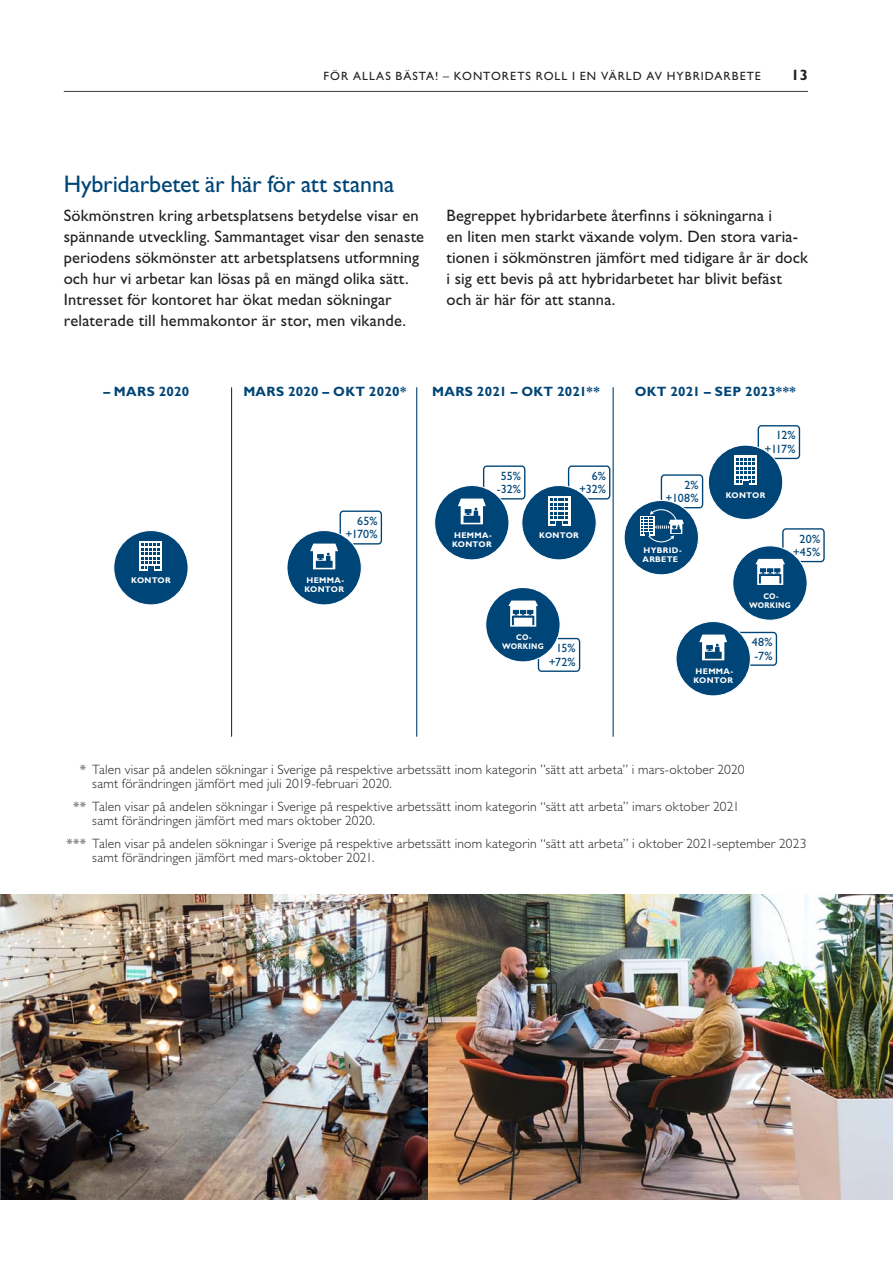
<style>
.page{position:relative;width:893px;height:1263px;background:#fff}
.page>*{position:absolute;margin:0;border:0;box-sizing:border-box;transform-origin:0 0}
.t1{font:24px "Gill Sans Std";letter-spacing:-.005em;color:#004577}
.t2{font:16.5px/21px "Gill Sans Std";letter-spacing:.005em;color:#231f20}
.t3{font:700 15px "Gill Sans Std";color:#231f20}
.t4{font:300 13.5px/14.2px "Gill Sans Std";letter-spacing:.015em;color:#231f20}
.t5{font:700 13.5px "Gill Sans Std";letter-spacing:.025em;color:#004577}
.t6{font:12px/13.5px "Gill Sans Std";color:#004577;text-align:right}
.t7{font:12px "Gill Sans Std";letter-spacing:.085em;color:#231f20}
.t8{font:700 8.25px/9px "Gill Sans Std";letter-spacing:.035em;color:#fff}
.t9{font:700 8.25px/9px "Gill Sans Std";letter-spacing:.035em;color:#fff;text-align:center;scale:.9 1}
</style>
<div class="page">
<img style="left:428px;top:894px;width:465px;height:305px">
<hr style="left:231px;top:387px;width:1px;height:350px;background:#004577">
<hr style="left:416px;top:387px;width:1px;height:350px;background:#004577">
<hr style="left:613px;top:387px;width:1px;height:350px;background:#004577">
<img style="left:1px;top:894px;width:427px;height:305px">
<img style="left:0;top:894px;width:1px;height:305px">
<div style="left:340px;top:510px;width:42px;height:34px;border:1px solid #004577;border-radius:3px"></div>
<div style="left:483px;top:465px;width:42px;height:34px;border:1px solid #004577;border-radius:3px"></div>
<div style="left:735px;top:632px;width:42px;height:34px;border:1px solid #004577;border-radius:3px"></div>
<div style="left:568px;top:465px;width:42px;height:34px;border:1px solid #004577;border-radius:3px"></div>
<div style="left:758px;top:425px;width:42px;height:34px;border:1px solid #004577;border-radius:3px"></div>
<div style="left:538px;top:638px;width:42px;height:34px;border:1px solid #004577;border-radius:3px"></div>
<div style="left:782px;top:528px;width:43px;height:34px;border:1px solid #004577;border-radius:3px"></div>
<div style="left:661px;top:474px;width:42px;height:34px;border:1px solid #004577;border-radius:3px"></div>
<div style="left:287px;top:530px;width:74px;height:75px;background:#004577;border-radius:50%"></div>
<div style="left:286px;top:530px;width:76px;height:75px;border:1px solid #fff;border-radius:50%"></div>
<svg style="left:310px;top:544px;width:28px;height:25px"></svg>
<div style="left:435px;top:485px;width:74px;height:75px;background:#004577;border-radius:50%"></div>
<div style="left:434px;top:485px;width:75px;height:75px;border:1px solid #fff;border-radius:50%"></div>
<svg style="left:458px;top:498px;width:28px;height:26px"></svg>
<div style="left:676px;top:621px;width:74px;height:75px;background:#004577;border-radius:50%"></div>
<div style="left:675px;top:621px;width:76px;height:75px;border:1px solid #fff;border-radius:50%"></div>
<svg style="left:699px;top:634px;width:28px;height:26px"></svg>
<div style="left:114px;top:530px;width:74px;height:75px;background:#004577;border-radius:50%"></div>
<div style="left:113px;top:530px;width:76px;height:75px;border:1px solid #fff;border-radius:50%"></div>
<svg style="left:140px;top:541px;width:22px;height:29px"></svg>
<svg style="left:142px;top:543px;width:18px;height:28px"></svg>
<div style="left:522px;top:485px;width:74px;height:75px;background:#004577;border-radius:50%"></div>
<div style="left:521px;top:485px;width:76px;height:75px;border:1px solid #fff;border-radius:50%"></div>
<div style="left:548px;top:496px;width:22px;height:29px;background:#fff"></div>
<svg style="left:550px;top:498px;width:18px;height:28px"></svg>
<div style="left:708px;top:445px;width:75px;height:74px;background:#004577;border-radius:50%"></div>
<div style="left:708px;top:445px;width:75px;height:75px;border:1px solid #fff;border-radius:50%"></div>
<svg style="left:734px;top:456px;width:23px;height:29px"></svg>
<svg style="left:736px;top:458px;width:18px;height:27px"></svg>
<div style="left:624px;top:500px;width:74px;height:75px;background:#004577;border-radius:50%"></div>
<div style="left:624px;top:500px;width:75px;height:75px;border:1px solid #fff;border-radius:50%"></div>
<div style="left:640px;top:516px;width:14px;height:19px;background:#fff"></div>
<svg style="left:641px;top:509px;width:43px;height:34px"></svg>
<div style="left:486px;top:587px;width:74px;height:75px;background:#004577;border-radius:50%"></div>
<div style="left:485px;top:587px;width:76px;height:75px;border:1px solid #fff;border-radius:50%"></div>
<svg style="left:508px;top:600px;width:30px;height:27px"></svg>
<div style="left:733px;top:546px;width:74px;height:74px;background:#004577;border-radius:50%"></div>
<div style="left:732px;top:545px;width:76px;height:76px;border:1px solid #fff;border-radius:50%"></div>
<svg style="left:755px;top:559px;width:30px;height:26px"></svg>
<hr style="left:64px;top:91px;width:744px;height:1px;background:#3e3e3f">
<p class="t7" style="left:324px;top:69px;width:439px">FÖR ALLAS BÄSTA! – KONTORETS ROLL I EN VÄRLD AV HYBRIDARBETE</p>
<p class="t3" style="left:791px;top:66px;width:18px">13</p>
<h1 class="t1" style="left:64px;top:170px;width:332px">Hybridarbetet är här för att stanna</h1>
<p class="t2" style="left:64px;top:205px;width:362px">Sökmönstren kring arbetsplatsens betydelse visar en spännande utveckling. Sammantaget visar den senaste periodens sökmönster att arbetsplatsens utformning och hur vi arbetar kan lösas på en mängd olika sätt.<br>Intresset för kontoret har ökat medan sökningar relaterade till hemmakontor är stor, men vikande.</p>
<p class="t2" style="left:446px;top:205px;width:363px">Begreppet hybridarbete återfinns i sökningarna i<br>en liten men starkt växande volym. Den stora varia&shy;tionen i sökmönstren jämfört med tidigare år är dock i sig ett bevis på att hybridarbetet har blivit befäst och är här för att stanna.</p>
<p class="t5" style="left:103px;top:384px;width:88px">– MARS 2020</p>
<p class="t5" style="left:243px;top:384px;width:165px">MARS 2020 – OKT 2020*</p>
<p class="t5" style="left:432px;top:384px;width:169px">MARS 2021 – OKT 2021**</p>
<p class="t5" style="left:635px;top:384px;width:163px">OKT 2021 – SEP 2023***</p>
<p class="t8" style="left:131px;top:576px;width:41px">KONTOR</p>
<p class="t6" style="left:345px;top:514px;width:34px">65% +170%</p>
<p class="t8" style="left:304px;top:576px;width:41px">HEMMA-<br>KONTOR</p>
<p class="t6" style="left:497px;top:469px;width:26px;text-align:center">55% -32%</p>
<p class="t8" style="left:452px;top:531px;width:41px">HEMMA-<br>KONTOR</p>
<p class="t6" style="left:579px;top:469px;width:28px">6% +32%</p>
<p class="t8" style="left:539px;top:531px;width:41px">KONTOR</p>
<p class="t9" style="left:502px;top:633px;width:48px">CO-<br>WORKING</p>
<p class="t6" style="left:549px;top:641px;width:28px;text-align:center">15% +72%</p>
<p class="t6" style="left:666px;top:478px;width:35px">2% +108%</p>
<p class="t8" style="left:643px;top:546px;width:41px">HYBRID-<br>ARBETE</p>
<p class="t6" style="left:765px;top:429px;width:33px">12% +117%</p>
<p class="t8" style="left:726px;top:490px;width:41px">KONTOR</p>
<p class="t6" style="left:793px;top:532px;width:29px;text-align:center">20% +45%</p>
<p class="t9" style="left:749px;top:591px;width:48px">CO-<br>WORKING</p>
<p class="t6" style="left:752px;top:635px;width:22px;text-align:left">48% -7%</p>
<p class="t8" style="left:693px;top:667px;width:41px">HEMMA-<br>KONTOR</p>
<p class="t4" style="left:92px;top:762px;width:654px;text-indent:-12px">* Talen visar på andelen sökningar i Sverige på respektive arbetssätt inom kategorin ”sätt att arbeta” i mars-oktober 2020 samt förändringen jämfört med juli 2019-februari 2020.</p>
<p class="t4" style="left:92px;top:799px;width:649px;text-indent:-19px">** Talen visar på andelen sökningar i Sverige på respektive arbetssätt inom kategorin “sätt att arbeta” imars oktober 2021 samt förändringen jämfört med mars oktober 2020.</p>
<p class="t4" style="left:92px;top:836px;width:716px;text-indent:-26px">*** Talen visar på andelen sökningar i Sverige på respektive arbetssätt inom kategorin “sätt att arbeta” i oktober 2021-september 2023 samt förändringen jämfört med mars-oktober 2021.</p>
</div>
